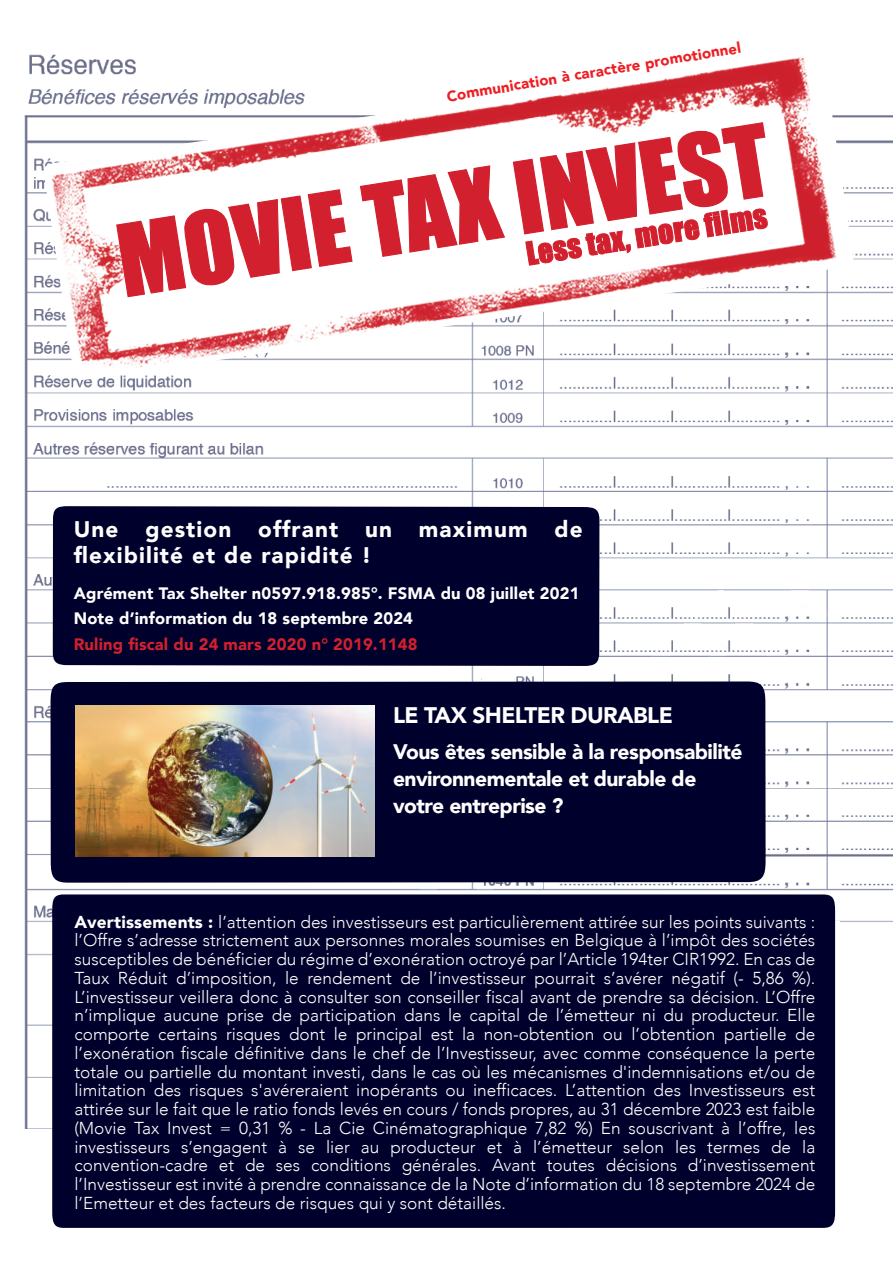
<style>
.page{position:relative;width:893px;height:1263px;background:#fff}
.page>*{position:absolute;margin:0;border:0;box-sizing:border-box;transform-origin:0 0}
.t1{font:900 22.5px/25.5px "Avenir";letter-spacing:.05em;color:#fff}
.t2{font:900 22.5px "Avenir";letter-spacing:-.025em;color:#fff}
.t3{font:900 21px/27px "Avenir";letter-spacing:-.025em;color:#fff}
.t4{font:300 17.25px/18.8px "Avenir";color:#fff;text-align:justify}
.t5{font:900 16.5px/25.5px "Avenir";letter-spacing:.01em;color:#fff}
.t6{font:900 16.5px "Avenir";letter-spacing:.01em;color:#d2202f}
.t7{font:900 15px "Avenir";color:#ee1d23}
.s1{font-weight:900}
</style>
<div class="page">
<img style="left:24px;top:650px;width:869px;height:479px">
<div style="left:33px;top:865px;width:270px;height:22px;background:#fff"></div>
<div style="left:767px;top:892px;width:70px;height:336px;background:#00002c"></div>
<svg style="left:49px;top:650px;width:718px;height:578px"></svg>
<img style="left:76px;top:706px;width:298px;height:151px">
<img style="left:24px;top:54px;width:869px;height:596px">
<svg style="left:115px;top:188px;width:238px;height:110px"></svg>
<svg style="left:359px;top:165px;width:147px;height:93px"></svg>
<svg style="left:512px;top:122px;width:256px;height:144px"></svg>
<p class="t7" style="left:445px;top:82px;width:299px;rotate:-9deg">Communication à caractère promotionnel</p>
<h1 class="t1" style="left:74px;top:516px;width:510px">Une gestion offrant un maximum de flexibilité et de rapidité !</h1>
<p class="t5" style="left:74px;top:580px;width:507px">Agrément Tax Shelter n0597.918.985°. FSMA du 08 juillet 2021<br>Note d’information du 18 septembre 2024</p>
<p class="t6" style="left:74px;top:630px;width:345px">Ruling fiscal du 24 mars 2020 n° 2019.1148</p>
<h1 class="t2" style="left:393px;top:696px;width:281px">LE TAX SHELTER DURABLE</h1>
<p class="t3" style="left:393px;top:738px;width:351px">Vous êtes sensible à la responsabilité environnementale et durable de votre entreprise ?</p>
<p class="t4" style="left:74px;top:912px;width:742px"><span class="s1">Avertissements :</span> l’attention des investisseurs est particulièrement attirée sur les points suivants : l’Offre s’adresse strictement aux personnes morales soumises en Belgique à l’impôt des sociétés susceptibles de bénéficier du régime d’exonération octroyé par l’Article 194ter CIR1992. En cas de Taux Réduit d’imposition, le rendement de l’investisseur pourrait s’avérer négatif (- 5,86 %).<br>L’investisseur veillera donc à consulter son conseiller fiscal avant de prendre sa décision. L’Offre n’implique aucune prise de participation dans le capital de l’émetteur ni du producteur. Elle comporte certains risques dont le principal est la non-obtention ou l’obtention partielle de l’exonération fiscale définitive dans le chef de l’Investisseur, avec comme conséquence la perte totale ou partielle du montant investi, dans le cas où les mécanismes d'indemnisations et/ou de limitation des risques s'avéreraient inopérants ou inefficaces. L’attention des Investisseurs est attirée sur le fait que le ratio fonds levés en cours / fonds propres, au 31 décembre 2023 est faible (Movie Tax Invest = 0,31 % - La Cie Cinématographique 7,82 %) En souscrivant à l’offre, les investisseurs s’engagent à se lier au producteur et à l’émetteur selon les termes de la convention-cadre et de ses conditions générales. Avant toutes décisions d’investissement l’Investisseur est invité à prendre connaissance de la Note d’information du 18 septembre 2024 de l’Emetteur et des facteurs de risques qui y sont détaillés.</p>
</div>
